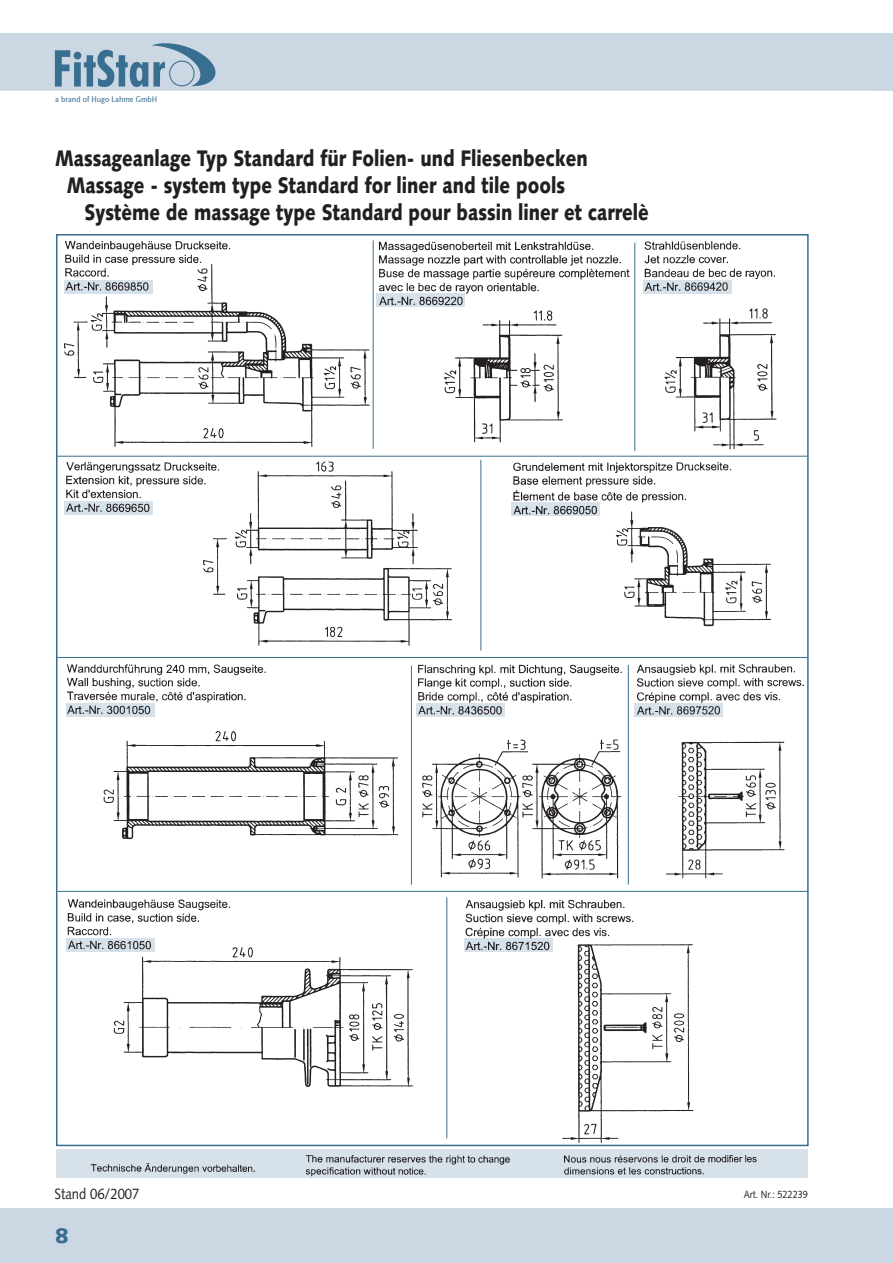
<style>
.page{position:relative;width:893px;height:1263px;background:#fff}
.page>*{position:absolute;margin:0;border:0;box-sizing:border-box;transform-origin:0 0}
.t1{font:900 22.5px/27px "Syntax";color:#231f20;text-align:center;scale:.8 1}
.t2{font:900 21px "Syntax";color:#386e8f}
.t3{font:15px "Syntax";color:#231f20;scale:.87 1}
.t4{font:10.5px "Syntax";color:#231f20;scale:.87 1}
.t5{font:500 8.1px "Goudy Sans IT Cby BT";color:#386e8f}
</style>
<div class="page">
<div style="left:0;top:33px;width:873px;height:58px;background:#cbd8e4"></div>
<div style="left:0;top:1208px;width:875px;height:55px;background:#cbd8e4"></div>
<img style="left:39px;top:33px;width:187px;height:58px">
<svg style="left:875px;top:1208px;width:18px;height:55px"></svg>
<svg style="left:873px;top:33px;width:20px;height:58px"></svg>
<img style="left:56px;top:240px;width:753px;height:938px">
<hr style="left:57px;top:456px;width:750px;height:1px;background:#386e8f">
<hr style="left:57px;top:657px;width:750px;height:1px;background:#386e8f">
<hr style="left:58px;top:891px;width:750px;height:1px;background:#386e8f">
<hr style="left:373px;top:240px;width:1px;height:209px;background:#386e8f">
<hr style="left:634px;top:243px;width:1px;height:208px;background:#386e8f">
<hr style="left:480px;top:460px;width:1px;height:190px;background:#386e8f">
<hr style="left:411px;top:666px;width:1px;height:219px;background:#386e8f">
<hr style="left:628px;top:665px;width:1px;height:220px;background:#386e8f">
<hr style="left:446px;top:897px;width:1px;height:241px;background:#386e8f">
<p class="t5" style="left:55px;top:94px;width:103px">a brand of Hugo Lahme GmbH</p>
<p class="t1" style="left:55px;top:144px;width:667px">Massageanlage Typ Standard für Folien- und Fliesenbecken<br>Massage - system type Standard for liner and tile pools</p>
<p class="t1" style="left:84px;top:198px;width:707px">Système de massage type Standard pour bassin liner et carrelè</p>
<p class="t3" style="left:55px;top:1185px;width:99px">Stand 06/2007</p>
<p class="t4" style="left:744px;top:1188px;width:75px">Art. Nr.: 522239</p>
<p class="t2" style="left:55px;top:1223px;width:15px">8</p>
</div>
